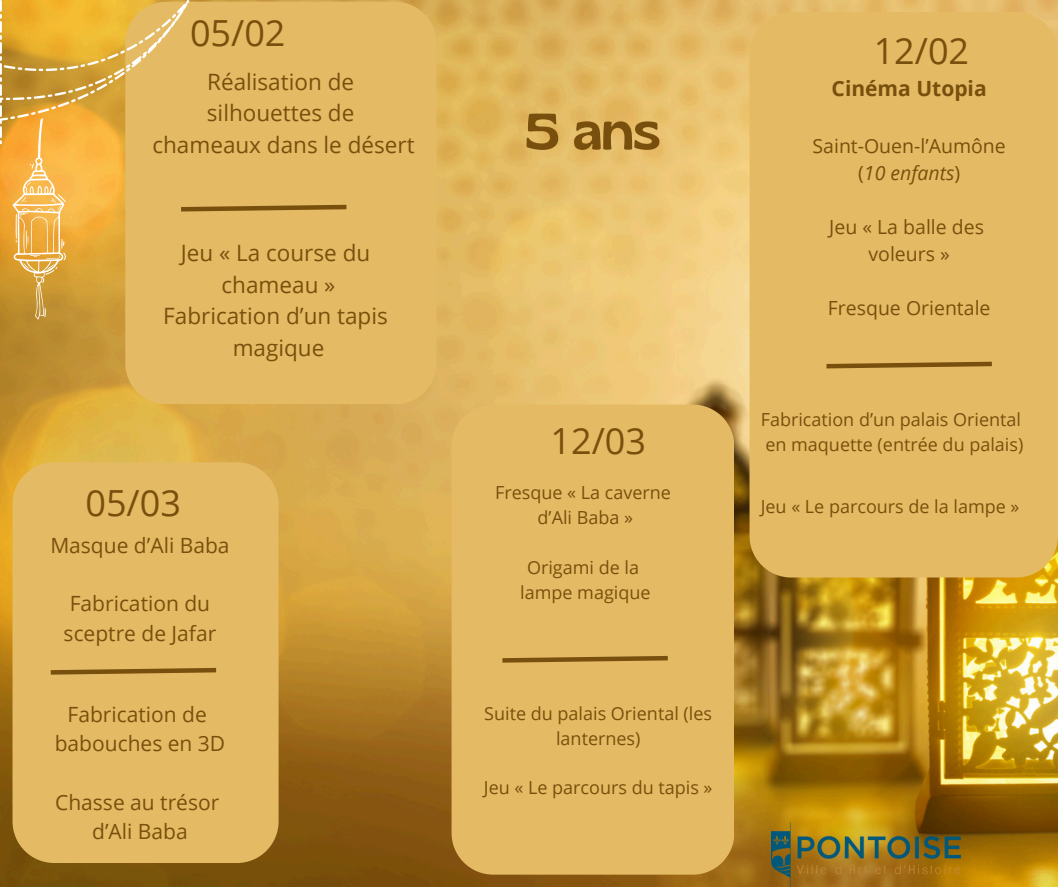
<style>
.page{position:relative;width:1058px;height:887px;background:#fff}
.page>*{position:absolute;margin:0;border:0;box-sizing:border-box;transform-origin:0 0}
.t1{font:51px "Gliker";color:#794f0d}
.t2{font:36px "Open Sans";color:#794f0d}
.t3{font:22.5px/31.5px "Open Sans";color:#794f0d;text-align:center}
.t4{font:21px/29.2px "Open Sans";color:#794f0d;text-align:center}
.t5{font:700 21px "Open Sans";color:#794f0d}
.t6{font:19.5px "Open Sans";color:#794f0d}
.t7{font:italic 19.5px "Open Sans";color:#794f0d}
.t8{font:18px/24.8px "Open Sans";color:#794f0d;text-align:center}
.s1{font-style:normal}
</style>
<div class="page">
<img style="left:0;top:0;width:1058px;height:886px">
<svg style="left:13px;top:201px;width:59px;height:118px;background:#e0ac51"></svg>
<div style="left:13px;top:462px;width:265px;height:401px;background:#e4bb64"></div>
<div style="left:125px;top:2px;width:311px;height:402px;background:#e4bb64"></div>
<svg style="left:0;top:0;width:189px;height:201px;background:#e8b550"></svg>
<div style="left:749px;top:12px;width:309px;height:565px;background:#e4bb64"></div>
<div style="left:451px;top:404px;width:283px;height:470px;background:#e4bb64"></div>
<svg style="left:176px;top:202px;width:175px;height:12px;background:#bd9445"></svg>
<svg style="left:822px;top:359px;width:174px;height:12px;background:#bd9444"></svg>
<svg style="left:46px;top:665px;width:175px;height:12px;background:#bd9445"></svg>
<svg style="left:498px;top:653px;width:174px;height:12px;background:#bd9444"></svg>
<img style="left:771px;top:822px;width:189px;height:64px">
<h2 class="t2" style="left:190px;top:7px;width:97px">05/02</h2>
<h4 class="t2" style="left:873px;top:25px;width:97px">12/02</h4>
<p class="t3" style="left:152px;top:65px;width:264px">Réalisation de silhouettes de<br>chameaux dans le désert</p>
<h2 class="t5" style="left:831px;top:73px;width:157px">Cinéma Utopia</h2>
<p class="t1" style="left:525px;top:100px;width:136px">5 ans</p>
<h4 class="t6" style="left:812px;top:132px;width:195px">Saint-Ouen-l’Aumône</h4>
<h4 class="t7" style="left:858px;top:159px;width:103px"><span class="s1">(</span>10 enfants<span class="s1">)</span></h4>
<p class="t6" style="left:829px;top:213px;width:156px">Jeu « La balle des</p>
<h4 class="t6" style="left:868px;top:240px;width:83px">voleurs »</h4>
<h4 class="t6" style="left:827px;top:294px;width:164px">Fresque Orientale</h4>
<p class="t3" style="left:163px;top:236px;width:226px">Jeu « La course du chameau »<br>Fabrication d’un tapis magique</p>
<p class="t2" style="left:85px;top:477px;width:97px">05/03</p>
<h1 class="t4" style="left:50px;top:530px;width:181px">Masque d’Ali Baba</h1>
<h2 class="t4" style="left:64px;top:588px;width:154px;text-align:left">Fabrication du sceptre de Jafar</h2>
<p class="t4" style="left:55px;top:699px;width:172px">Fabrication de babouches en 3D</p>
<p class="t4" style="left:55px;top:787px;width:166px">Chasse au trésor d’Ali Baba</p>
<h4 class="t2" style="left:550px;top:415px;width:97px">12/03</h4>
<p class="t8" style="left:495px;top:480px;width:177px">Fresque « La caverne</p>
<h2 class="t8" style="left:537px;top:505px;width:97px">d’Ali Baba »</h2>
<h3 class="t8" style="left:527px;top:554px;width:113px">Origami de la</h3>
<p class="t8" style="left:520px;top:579px;width:132px">lampe magique</p>
<p class="t8" style="left:484px;top:700px;width:229px">Suite du palais Oriental (les lanternes)</p>
<p class="t8" style="left:484px;top:775px;width:230px">Jeu « Le parcours du tapis »</p>
<p class="t8" style="left:760px;top:407px;width:262px">Fabrication d’un palais Oriental</p>
<p class="t8" style="left:765px;top:431px;width:259px">en maquette (entrée du palais)</p>
<p class="t8" style="left:760px;top:493px;width:260px">Jeu « Le parcours de la lampe »</p>
</div>
